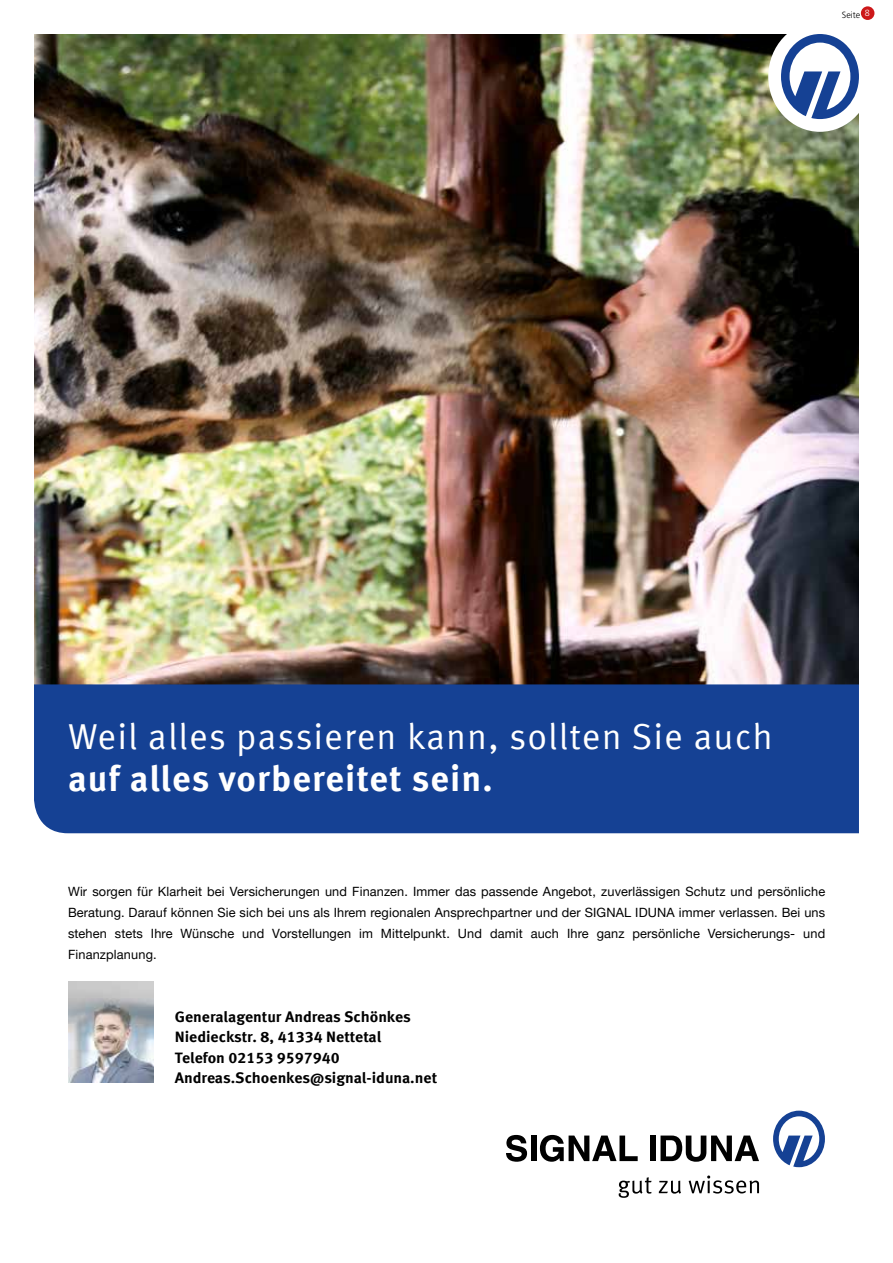
<style>
.page{position:relative;width:893px;height:1263px;background:#fff}
.page>*{position:absolute;margin:0;border:0;box-sizing:border-box;transform-origin:0 0}
.t1{font:36px "Meta Offc Pro Norm";letter-spacing:.03em;color:#fff}
.t2{font:700 36px "Meta Offc Pro";letter-spacing:.03em;color:#fff}
.t3{font:700 15.15px/20.2px "Meta Offc Pro";color:#000;scale:1.05 1}
.t4{font:12.75px/21.3px "Helvetica Neue LTW1 G";letter-spacing:.01em;color:#000;text-align:justify}
.t5{font:300 9px "Frutiger";color:#000}
</style>
<div class="page">
<img style="left:34px;top:34px;width:825px;height:1164px">
<div style="left:861px;top:6px;width:13px;height:14px;background:#cd1719;border-radius:50%"></div>
<p class="t5" style="left:842px;top:10px;width:30px">Seite <sup>8</sup></p>
<h1 class="t1" style="left:68px;top:709px;width:706px">Weil alles passieren kann, sollten Sie auch</h1>
<h1 class="t2" style="left:68px;top:750px;width:426px">auf alles vorbereitet sein.</h1>
<p class="t4" style="left:68px;top:880px;width:759px">Wir sorgen für Klarheit bei Versicherungen und Finanzen. Immer das passende Angebot, zuverlässigen Schutz und persönliche Beratung. Darauf können Sie sich bei uns als Ihrem regionalen Ansprechpartner und der SIGNAL IDUNA immer verlassen. Bei uns stehen stets Ihre Wünsche und Vorstellungen im Mittelpunkt. Und damit auch Ihre ganz persönliche Versicherungs- und Finanzplanung.</p>
<p class="t3" style="left:175px;top:1006px;width:251px">Generalagentur Andreas Schönkes<br>Niedieckstr. 8, 41334 Nettetal<br>Telefon 02153 9597940<br>Andreas.Schoenkes@signal-iduna.net</p>
</div>
